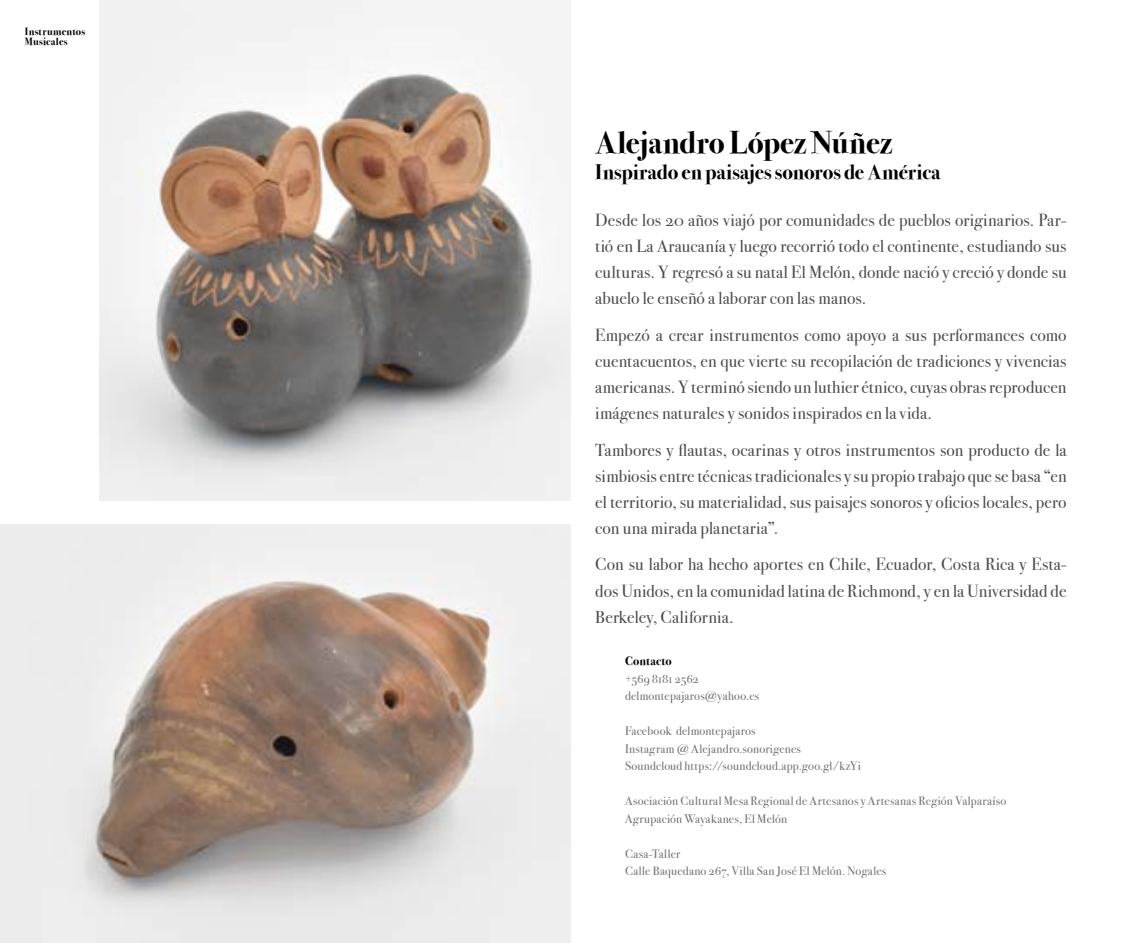
<style>
.page{position:relative;width:1141px;height:943px;background:#fff}
.page>*{position:absolute;margin:0;border:0;box-sizing:border-box;transform-origin:0 0}
.t1{font:700 31.5px "Bodoni Svty Two OSITCTT";color:#000}
.t2{font:700 21px "Bodoni Svty Two OSITCTT";color:#000}
.t3{font:17.5px/26.2px "Bodoni Svty Two OSITCTT";letter-spacing:.005em;color:#4a4a49;text-align:justify}
.t4{font:12.25px/17.5px "Bodoni Svty Two OSITCTT";letter-spacing:.02em;color:#706f6f}
.t5{font:700 12.25px "Bodoni Svty Two OSITCTT";letter-spacing:.025em;color:#000}
.t6{font:700 10.5px/10.5px "Bodoni Svty Two OSITCTT";letter-spacing:.025em;color:#000}
</style>
<div class="page">
<img style="left:99px;top:0;width:471px;height:500px">
<img style="left:0;top:525px;width:570px;height:418px">
<p class="t6" style="left:25px;top:26px;width:62px">Instrumentos<br>Musicales</p>
<h1 class="t1" style="left:595px;top:124px;width:299px">Alejandro López Núñez</h1>
<p class="t2" style="left:595px;top:160px;width:347px">Inspirado en paisajes sonoros de América</p>
<p class="t3" style="left:595px;top:206px;width:473px">Desde los 20 años viajó por comunidades de pueblos originarios. Par&shy;tió en La Araucanía y luego recorrió todo el continente, estudiando sus culturas. Y regresó a su natal El Melón, donde nació y creció y donde su abuelo le enseñó a laborar con las manos.</p>
<p class="t3" style="left:595px;top:321px;width:473px">Empezó a crear instrumentos como apoyo a sus performances como cuentacuentos, en que vierte su recopilación de tradiciones y vivencias americanas. Y terminó siendo un luthier étnico, cuyas obras reproducen imágenes naturales y sonidos inspirados en la vida.</p>
<p class="t3" style="left:595px;top:436px;width:473px">Tambores y flautas, ocarinas y otros instrumentos son producto de la simbiosis entre técnicas tradicionales y su propio trabajo que se basa “en el territorio, su materialidad, sus paisajes sonoros y oficios locales, pero con una mirada planetaria”.</p>
<p class="t3" style="left:595px;top:551px;width:473px">Con su labor ha hecho aportes en Chile, Ecuador, Costa Rica y Esta&shy;dos Unidos, en la comunidad latina de Richmond, y en la Universidad de Berkeley, California.</p>
<p class="t5" style="left:625px;top:654px;width:48px">Contacto</p>
<p class="t4" style="left:625px;top:670px;width:136px">+569 8181 2562 delmontepajaros@yahoo.es</p>
<p class="t4" style="left:625px;top:722px;width:237px">Facebook delmontepajaros<br>Instagram @ Alejandro.sonorigenes<br>Soundcloud https://soundcloud.app.goo.gl/kzYi</p>
<p class="t4" style="left:625px;top:792px;width:383px">Asociación Cultural Mesa Regional de Artesanos y Artesanas Región Valparaíso<br>Agrupación Wayakanes, El Melón</p>
<p class="t4" style="left:625px;top:845px;width:263px">Casa-Taller<br>Calle Baquedano 267, Villa San José El Melón. Nogales</p>
</div>
